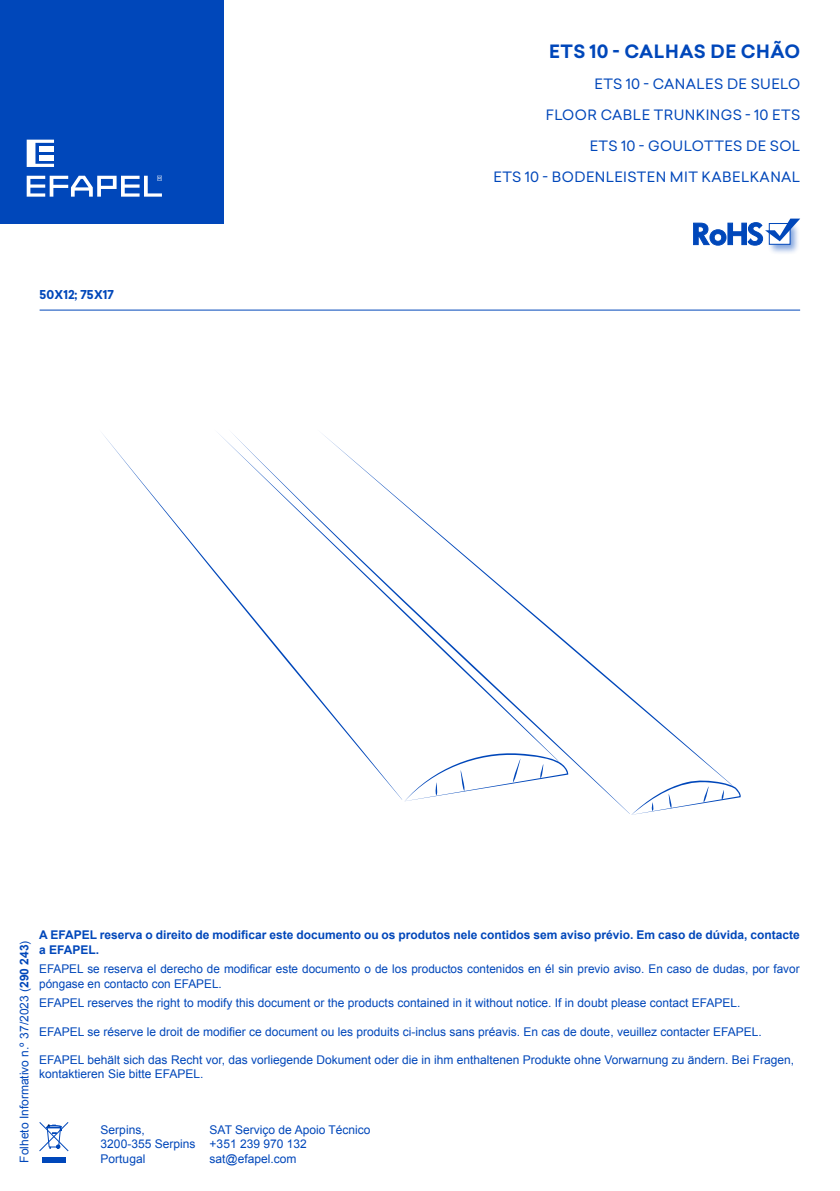
<style>
.page{position:relative;width:840px;height:1191px;background:#fff}
.page>*{position:absolute;margin:0;border:0;box-sizing:border-box;transform-origin:0 0}
.t1{font:700 18px "Sailec";letter-spacing:.03em;color:#0047ba}
.t2{font:14px "Sailec";letter-spacing:.03em;color:#0047ba}
.t3{font:12px/14.4px "Arial";color:#0047ba}
.t4{font:700 12px/14.4px "Arial";color:#0047ba}
.t5{font:700 12px "Sailec";color:#0047ba}
.s1{font-weight:700}
</style>
<div class="page">
<div style="left:766px;top:221px;width:34px;height:34px;background:#0047ba;opacity:.5"></div>
<svg style="left:693px;top:219px;width:106px;height:26px"></svg>
<hr style="left:40px;top:310px;width:759px;height:1px;background:#0047ba">
<svg style="left:631px;top:779px;width:109px;height:36px"></svg>
<svg style="left:214px;top:433px;width:346px;height:329px"></svg>
<svg style="left:404px;top:751px;width:164px;height:50px"></svg>
<div style="left:0;top:0;width:223px;height:223px;background:#0047ba"></div>
<svg style="left:27px;top:140px;width:27px;height:27px"></svg>
<svg style="left:27px;top:176px;width:135px;height:21px"></svg>
<svg style="left:39px;top:1122px;width:30px;height:30px"></svg>
<div style="left:42px;top:1157px;width:24px;height:5px;background:#0047ba"></div>
<p class="t5" style="left:40px;top:286px;width:76px">50X12; 75X17</p>
<h1 class="t1" style="left:549px;top:39px;width:252px">ETS 10 - CALHAS DE CHÃO</h1>
<p class="t2" style="left:594px;top:74px;width:207px">ETS 10 - CANALES DE SUELO</p>
<p class="t2" style="left:545px;top:105px;width:256px">FLOOR CABLE TRUNKINGS - 10 ETS</p>
<p class="t2" style="left:589px;top:136px;width:212px">ETS 10 - GOULOTTES DE SOL</p>
<p class="t2" style="left:493px;top:167px;width:308px">ETS 10 - BODENLEISTEN MIT KABELKANAL</p>
<p class="t3" style="left:17px;top:1162px;width:223px;rotate:-90deg">Folheto Informativo n.º 37/2023 (<span class="s1">290 243</span>)</p>
<p class="t4" style="left:39px;top:928px;width:761px">A EFAPEL reserva o direito de modificar este documento ou os produtos nele contidos sem aviso prévio. Em caso de dúvida, contacte a EFAPEL.</p>
<p class="t3" style="left:39px;top:962px;width:761px">EFAPEL se reserva el derecho de modificar este documento o de los productos contenidos en él sin previo aviso. En caso de dudas, por favor póngase en contacto con EFAPEL.</p>
<p class="t3" style="left:39px;top:996px;width:702px">EFAPEL reserves the right to modify this document or the products contained in it without notice. If in doubt please contact EFAPEL.</p>
<p class="t3" style="left:39px;top:1024px;width:723px">EFAPEL se réserve le droit de modifier ce document ou les produits ci-inclus sans préavis. En cas de doute, veuillez contacter EFAPEL.</p>
<p class="t3" style="left:39px;top:1052px;width:755px">EFAPEL behält sich das Recht vor, das vorliegende Dokument oder die in ihm enthaltenen Produkte ohne Vorwarnung zu ändern. Bei Fragen, kontaktieren Sie bitte EFAPEL.</p>
<p class="t3" style="left:101px;top:1122px;width:96px">Serpins,<br>3200-355 Serpins<br>Portugal</p>
<p class="t3" style="left:209px;top:1122px;width:162px">SAT Serviço de Apoio Técnico +351 239 970 132 sat@efapel.com</p>
</div>
